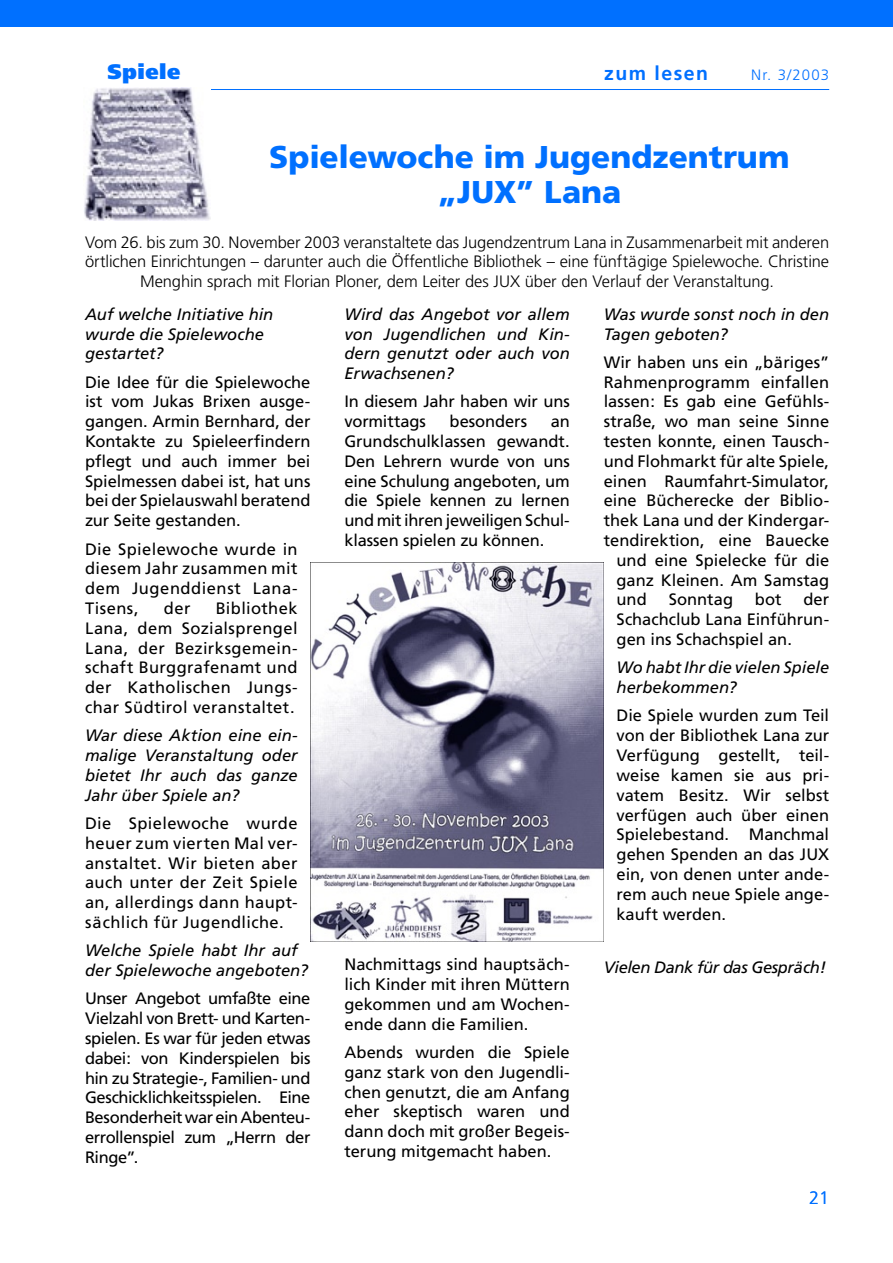
<style>
.page{position:relative;width:893px;height:1263px;background:#fff}
.page>*{position:absolute;margin:0;border:0;box-sizing:border-box;transform-origin:0 0}
.t1{font:900 31.5px/34.5px "Frutiger";color:#0070ff;text-align:center}
.t2{font:900 21px "Frutiger";letter-spacing:.025em;color:#0070ff}
.t3{font:700 19.5px "Frutiger";letter-spacing:.075em;color:#0070ff}
.t4{font:300 18px "Frutiger";color:#0070ff}
.t5{font:16.5px/19.8px "Frutiger";color:#000;text-align:justify}
.t6{font:italic 16.5px/19.8px "Frutiger";color:#000}
.t7{font:300 16.5px/19.8px "Frutiger";letter-spacing:-.005em;color:#000;text-align:center}
.t8{font:italic 16.5px "Frutiger";letter-spacing:-.025em;color:#000}
.t9{font:300 15px "Frutiger";letter-spacing:.075em;color:#0070ff}
</style>
<div class="page">
<hr style="left:85px;top:89px;width:744px;height:1px;background:#0070ff">
<div style="left:0;top:0;width:893px;height:27px;background:#0070ff"></div>
<img style="left:84px;top:88px;width:127px;height:132px">
<img style="left:310px;top:562px;width:294px;height:380px">
<p class="t2" style="left:107px;top:59px;width:75px">Spiele</p>
<p class="t3" style="left:604px;top:61px;width:105px">zum lesen</p>
<p class="t9" style="left:751px;top:66px;width:79px">Nr. 3/2003</p>
<h1 class="t1" style="left:269px;top:140px;width:522px">Spielewoche im Jugendzentrum „JUX” Lana</h1>
<p class="t7" style="left:85px;top:232px;width:746px">Vom 26. bis zum 30. November 2003 veranstaltete das Jugendzentrum Lana in Zusammenarbeit mit anderen örtlichen Einrichtungen – darunter auch die Öffentliche Bibliothek – eine fünftägige Spielewoche. Christine<br>Menghin sprach mit Florian Ploner, dem Leiter des JUX über den Verlauf der Veranstaltung.</p>
<p class="t6" style="left:85px;top:304px;width:190px">Auf welche Initiative hin wurde die Spielewoche gestartet?</p>
<p class="t5" style="left:85px;top:372px;width:227px">Die Idee für die Spielewoche ist vom Jukas Brixen ausge&shy;gangen. Armin Bernhard, der Kontakte zu Spieleerfindern pflegt und auch immer bei Spielmessen dabei ist, hat uns bei der Spielauswahl beratend zur Seite gestanden.</p>
<p class="t5" style="left:85px;top:539px;width:214px">Die Spielewoche wurde in diesem Jahr zusammen mit dem Jugenddienst Lana-Tisens,</p>
<p class="t5" style="left:85px;top:598px;width:214px;text-indent:131px">Bibliothek Lana, dem Sozialsprengel Lana, der Bezirksgemein&shy;schaft Burggrafenamt und der Katholischen Jungs&shy;char Südtirol veranstaltet.</p>
<p class="t6" style="left:85px;top:725px;width:214px;text-align:justify">War diese Aktion eine ein&shy;malige Veranstaltung oder bietet Ihr auch das ganze Jahr über Spiele an?</p>
<p class="t5" style="left:85px;top:813px;width:214px">Die Spielewoche wurde heuer zum vierten Mal ver&shy;anstaltet. Wir bieten aber auch unter der Zeit Spiele an, allerdings dann haupt&shy;sächlich für Jugendliche.</p>
<p class="t6" style="left:85px;top:940px;width:225px">Welche Spiele habt Ihr auf der Spielewoche angeboten?</p>
<p class="t5" style="left:85px;top:989px;width:227px">Unser Angebot umfaßte eine Vielzahl von Brett- und Karten&shy;spielen. Es war für jeden etwas dabei: von Kinderspielen bis hin zu Strategie-, Familien- und Geschicklichkeitsspielen. Eine Besonderheit war ein Abenteu&shy;errollenspiel zum „Herrn der Ringe”.</p>
<p class="t5" style="left:164px;top:598px;width:28px">der</p>
<p class="t6" style="left:344px;top:304px;width:227px;text-align:justify">Wird das Angebot vor allem von Jugendlichen und Kin&shy;dern genutzt oder auch von Erwachsenen?</p>
<p class="t5" style="left:344px;top:392px;width:227px">In diesem Jahr haben wir uns vormittags</p>
<p class="t5" style="left:450px;top:411px;width:79px">besonders</p>
<p class="t5" style="left:344px;top:411px;width:227px;text-indent:206px">an Grundschulklassen gewandt.<br>Den Lehrern wurde von uns eine Schulung angeboten, um die Spiele kennen zu lernen und mit ihren jeweiligen Schul&shy;klassen spielen zu können.</p>
<p class="t5" style="left:344px;top:954px;width:227px">Nachmittags sind hauptsäch&shy;lich Kinder mit ihren Müttern gekommen und am Wochen&shy;ende dann die Familien.</p>
<p class="t5" style="left:344px;top:1042px;width:227px">Abends wurden die Spiele ganz stark von den Jugendli&shy;chen genutzt, die am Anfang eher skeptisch waren und dann doch mit großer Begeis&shy;terung mitgemacht haben.</p>
<p class="t6" style="left:604px;top:304px;width:227px">Was wurde sonst noch in den<br>Tagen geboten?</p>
<p class="t5" style="left:604px;top:352px;width:227px">Wir haben uns ein „bäriges”</p>
<p class="t5" style="left:604px;top:372px;width:227px">Rahmenprogramm einfallen</p>
<p class="t5" style="left:604px;top:392px;width:227px">lassen: Es gab eine Gefühls-</p>
<p class="t5" style="left:604px;top:411px;width:227px">straße, wo man seine Sinne</p>
<p class="t5" style="left:604px;top:431px;width:227px">testen konnte, einen Tausch-</p>
<p class="t5" style="left:604px;top:451px;width:227px">und Flohmarkt für alte Spiele,</p>
<p class="t5" style="left:604px;top:471px;width:227px">einen Raumfahrt-Simulator,</p>
<p class="t5" style="left:604px;top:491px;width:227px">eine Bücherecke der Biblio-</p>
<p class="t5" style="left:604px;top:510px;width:227px">thek Lana und der Kindergar-</p>
<p class="t5" style="left:604px;top:530px;width:227px">tendirektion, eine Bauecke</p>
<p class="t5" style="left:617px;top:550px;width:214px">und eine Spielecke für die</p>
<p class="t5" style="left:617px;top:570px;width:214px">ganz Kleinen. Am Samstag</p>
<p class="t5" style="left:617px;top:590px;width:32px">und</p>
<p class="t5" style="left:669px;top:590px;width:66px">Sonntag</p>
<p class="t5" style="left:755px;top:590px;width:28px">bot</p>
<p class="t5" style="left:617px;top:590px;width:214px;text-indent:187px">der Schachclub Lana Einführun&shy;gen ins Schachspiel an.</p>
<p class="t6" style="left:617px;top:658px;width:214px">Wo habt Ihr die vielen Spiele herbekommen?</p>
<p class="t5" style="left:617px;top:706px;width:214px">Die Spiele wurden zum Teil von der Bibliothek Lana zur Verfügung gestellt, teil&shy;weise kamen sie aus pri&shy;vatem Besitz. Wir selbst verfügen auch über einen Spielebestand. Manchmal gehen Spenden an das JUX ein, von denen unter ande&shy;rem auch neue Spiele ange&shy;kauft werden.</p>
<p class="t8" style="left:604px;top:958px;width:224px">Vielen Dank für das Gespräch!</p>
<p class="t4" style="left:809px;top:1188px;width:22px">21</p>
</div>
